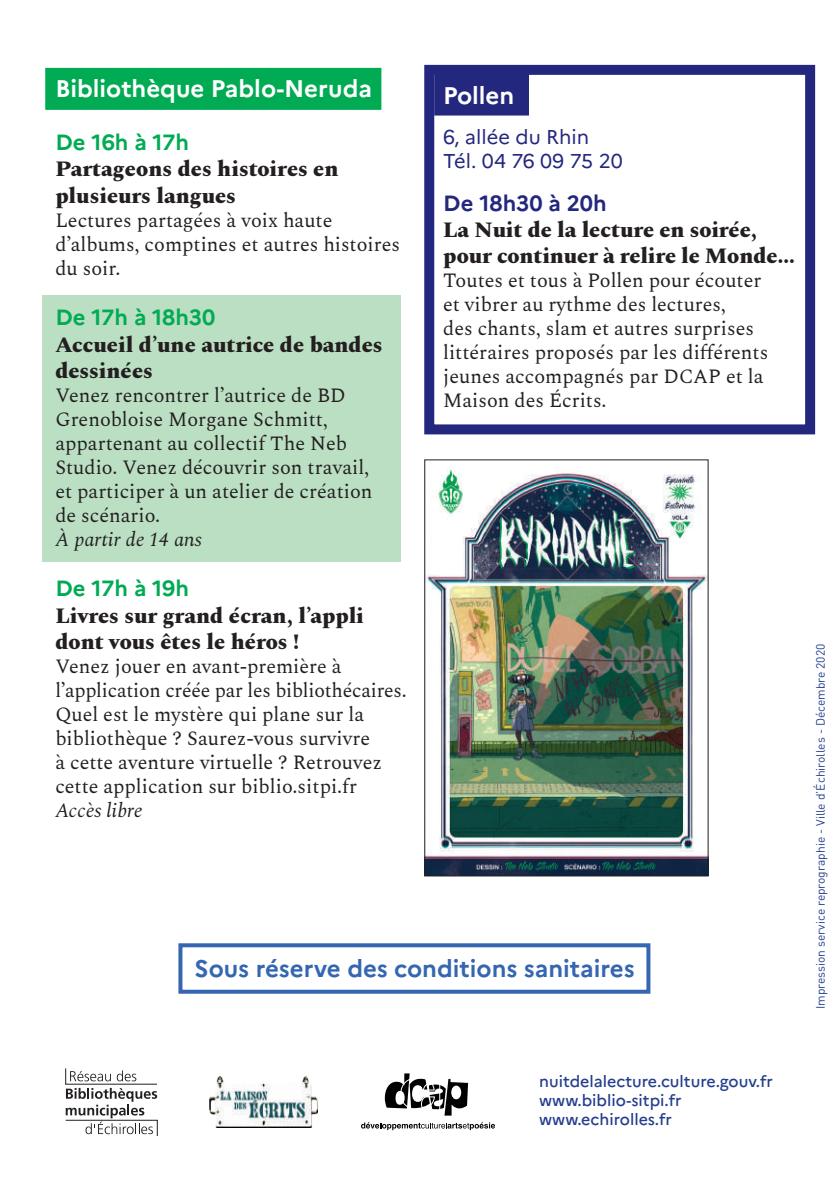
<style>
.page{position:relative;width:840px;height:1191px;background:#fff}
.page>*{position:absolute;margin:0;border:0;box-sizing:border-box;transform-origin:0 0}
.t1{font:700 24px "Marianne";color:#3566b1}
.t2{font:700 24px "Marianne";color:#fff}
.t3{font:800 22px/26.4px "Spectral";color:#231f20}
.t4{font:700 22px "Marianne";color:#00ab54}
.t5{font:700 22px "Marianne";color:#23287e}
.t6{font:20px/24px "Spectral";color:#231f20}
.t7{font:20px/24px "Marianne";color:#23287e}
.t8{font:italic 20px "Spectral";color:#231f20}
.t9{font:500 16px/19.2px "Marianne";color:#253f8e}
.t10{font:12px "DIN";color:#253f8e}
</style>
<div class="page">
<div style="left:43px;top:295px;width:358px;height:266px;background:#bbdfc3"></div>
<div style="left:424px;top:65px;width:390px;height:369px;border:10px solid #23287e"></div>
<div style="left:45px;top:68px;width:336px;height:42px;background:#00ab54"></div>
<svg style="left:65px;top:1068px;width:93px;height:68px"></svg>
<img style="left:209px;top:1076px;width:108px;height:51px">
<svg style="left:361px;top:1073px;width:133px;height:57px"></svg>
<div style="left:434px;top:73px;width:94px;height:42px;background:#23287e"></div>
<img style="left:426px;top:467px;width:280px;height:407px">
<div style="left:424px;top:459px;width:284px;height:417px;border:1px solid #231f20"></div>
<div style="left:178px;top:943px;width:472px;height:50px;border:4px solid #3566b1"></div>
<p class="t2" style="left:55px;top:74px;width:318px">Bibliothèque Pablo-Neruda</p>
<p class="t4" style="left:55px;top:129px;width:135px">De 16h à 17h</p>
<p class="t3" style="left:55px;top:154px;width:284px">Partageons des histoires en plusieurs langues</p>
<p class="t6" style="left:55px;top:207px;width:346px">Lectures partagées à voix haute d’albums, comptines et autres histoires du soir.</p>
<p class="t4" style="left:55px;top:304px;width:161px">De 17h à 18h30</p>
<p class="t3" style="left:55px;top:329px;width:328px">Accueil d’une autrice de bandes dessinées</p>
<p class="t6" style="left:55px;top:382px;width:318px">Venez rencontrer l’autrice de BD<br>Grenobloise Morgane Schmitt, appartenant au collectif The Neb<br>Studio. Venez découvrir son travail, et participer à un atelier de création de scénario.</p>
<p class="t8" style="left:55px;top:525px;width:148px">À partir de 14 ans</p>
<p class="t4" style="left:55px;top:575px;width:135px">De 17h à 19h</p>
<p class="t3" style="left:55px;top:601px;width:310px">Livres sur grand écran, l’appli dont vous êtes le héros !</p>
<p class="t6" style="left:55px;top:653px;width:352px">Venez jouer en avant-première à l’application créée par les bibliothécaires.<br>Quel est le mystère qui plane sur la bibliothèque ? Saurez-vous survivre<br>à cette aventure virtuelle ? Retrouvez cette application sur biblio.sitpi.fr</p>
<p class="t8" style="left:55px;top:796px;width:89px">Accès libre</p>
<p class="t2" style="left:443px;top:81px;width:73px">Pollen</p>
<p class="t7" style="left:443px;top:125px;width:181px">6, allée du Rhin<br>Tél. 04 76 09 75 20</p>
<p class="t5" style="left:443px;top:189px;width:165px">De 18h30 à 20h</p>
<p class="t3" style="left:443px;top:215px;width:353px">La Nuit de la lecture en soirée, pour continuer à relire le Monde…</p>
<p class="t6" style="left:443px;top:267px;width:326px">Toutes et tous à Pollen pour écouter et vibrer au rythme des lectures,<br>des chants, slam et autres surprises littéraires proposés par les différents jeunes accompagnés par DCAP et la Maison des Écrits.</p>
<p class="t1" style="left:194px;top:953px;width:441px">Sous réserve des conditions sanitaires</p>
<p class="t10" style="left:812px;top:1009px;width:367px;rotate:-90deg">Impression service reprographie - Ville d’Échirolles - Décembre 2020</p>
<p class="t9" style="left:539px;top:1071px;width:235px">nuitdelalecture.culture.gouv.fr www.biblio-sitpi.fr www.echirolles.fr</p>
</div>
